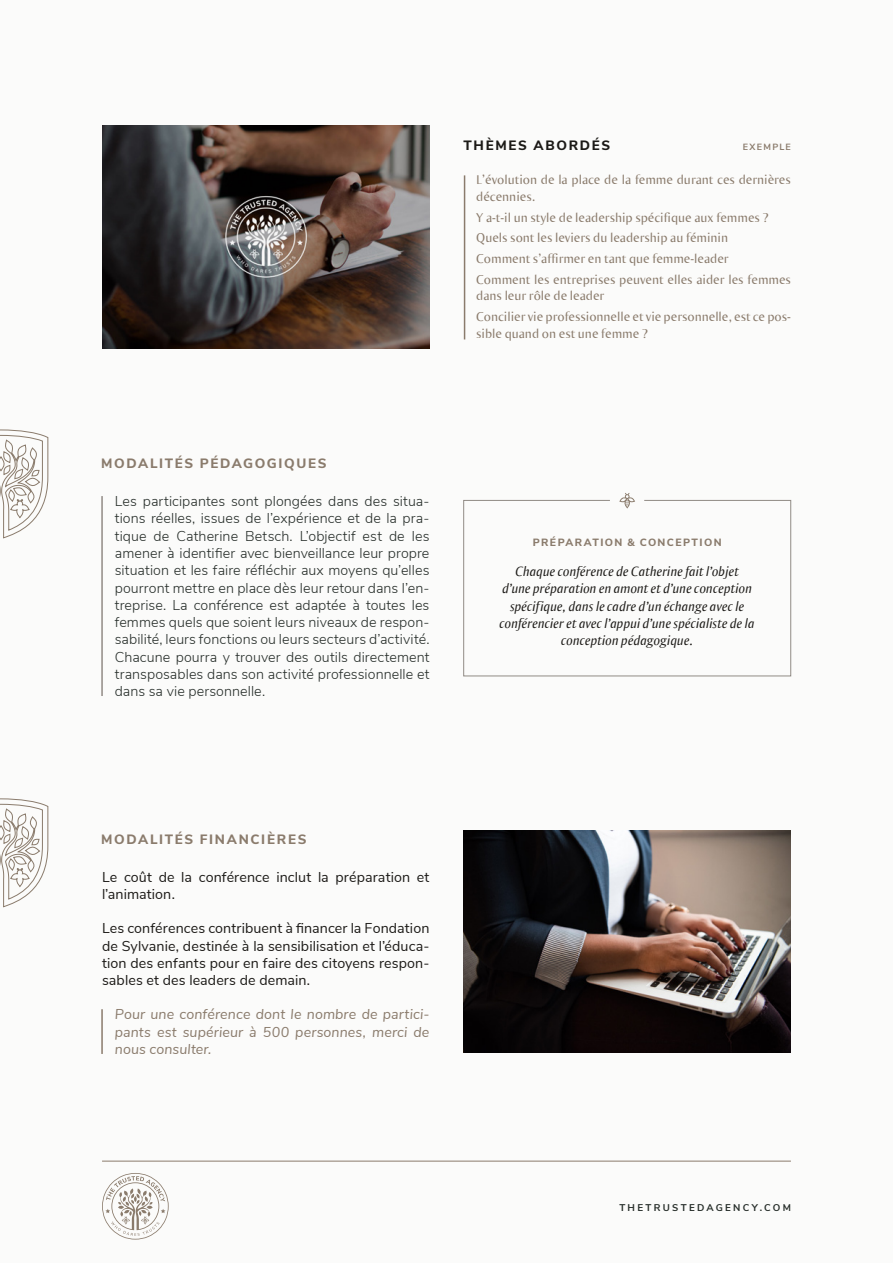
<style>
.page{position:relative;width:893px;height:1263px;background:#fbfbfa}
.page>*{position:absolute;margin:0;border:0;box-sizing:border-box;transform-origin:0 0}
.texte_courant_OK{font:300 14.25px/17.2px "Nunito Sans";letter-spacing:.005em;color:#262d29;text-align:justify}
.texte_courant_OK-2{font:14.25px/17.2px "Nunito Sans";letter-spacing:.01em;color:#1c1a17}
.texte_courant_OK-3{font:italic 14.25px/17.2px "Ogirema";color:#1c1a17;text-align:center}
.texte_courant_OK-4{font:italic 14.25px/17.2px "Nunito Sans";letter-spacing:.005em;color:#8a7b6c;text-align:justify}
.t1{font:13.5px/16.5px "Ogirema";color:#8a7b6c}
.texte_courant_OK-5{font:800 13.5px "Nunito Sans";letter-spacing:.12em;color:#8a7b6c}
.texte_courant_OK-6{font:800 13.5px "Nunito Sans";letter-spacing:.125em;color:#1c1a17}
.texte_courant_OK-7{font:800 10.5px "Nunito Sans";letter-spacing:.13em;color:#8a7b6c}
.t2{font:700 9.75px "Nunito Sans";letter-spacing:.235em;color:#262d29}
.texte_courant_OK-8{font:700 9px "Nunito Sans";letter-spacing:.14em;color:#8a7b6c}
</style>
<div class="page">
<hr style="left:102px;top:1161px;width:689px;height:1px;background:#8a7b6c">
<svg style="left:102px;top:1173px;width:67px;height:66px"></svg>
<img style="left:463px;top:831px;width:328px;height:221px">
<img style="left:102px;top:125px;width:327px;height:223px">
<hr style="left:464px;top:175px;width:1px;height:164px;background:#8a7b6c">
<svg style="left:0;top:430px;width:48px;height:108px"></svg>
<svg style="left:0;top:799px;width:48px;height:108px"></svg>
<hr style="left:101px;top:496px;width:2px;height:200px;background:#918b85">
<hr style="left:101px;top:1009px;width:2px;height:45px;background:#8a7b6c">
<svg style="left:463px;top:500px;width:328px;height:176px"></svg>
<svg style="left:619px;top:493px;width:16px;height:16px"></svg>
<p class="texte_courant_OK-6" style="left:463px;top:136px;width:148px">THÈMES ABORDÉS</p>
<p class="texte_courant_OK-8" style="left:743px;top:141px;width:50px">EXEMPLE</p>
<p class="t1" style="left:476px;top:171px;width:316px">L’évolution de la place de la femme durant ces dernières décennies.</p>
<p class="t1" style="left:476px;top:209px;width:294px">Y a-t-il un style de leadership spécifique aux femmes ?</p>
<p class="t1" style="left:476px;top:229px;width:253px">Quels sont les leviers du leadership au féminin</p>
<p class="t1" style="left:476px;top:250px;width:254px">Comment s’affirmer en tant que femme-leader</p>
<p class="t1" style="left:476px;top:271px;width:316px">Comment les entreprises peuvent elles aider les femmes dans leur rôle de leader</p>
<p class="t1" style="left:476px;top:308px;width:316px">Concilier vie professionnelle et vie personnelle, est ce pos&shy;sible quand on est une femme ?</p>
<p class="texte_courant_OK-5" style="left:101px;top:454px;width:227px">MODALITÉS PÉDAGOGIQUES</p>
<p class="texte_courant_OK" style="left:115px;top:492px;width:316px">Les participantes sont plongées dans des situa&shy;tions réelles, issues de l’expérience et de la pra&shy;tique de Catherine Betsch. L’objectif est de les amener à identifier avec bienveillance leur propre situation et les faire réfléchir aux moyens qu’elles pourront mettre en place dès leur retour dans l’en&shy;treprise. La conférence est adaptée à toutes les femmes quels que soient leurs niveaux de respon&shy;sabilité, leurs fonctions ou leurs secteurs d’activité.<br>Chacune pourra y trouver des outils directement transposables dans son activité professionnelle et dans sa vie personnelle.</p>
<p class="texte_courant_OK-7" style="left:533px;top:535px;width:190px">PRÉPARATION &amp; CONCEPTION</p>
<p class="texte_courant_OK-3" style="left:499px;top:562px;width:257px">Chaque conférence de Catherine fait l’objet d’une préparation en amont et d’une conception spécifique, dans le cadre d’un échange avec le conférencier et avec l’appui d’une spécialiste de la conception pédagogique.</p>
<p class="texte_courant_OK-5" style="left:101px;top:829px;width:207px">MODALITÉS FINANCIÈRES</p>
<p class="texte_courant_OK-2" style="left:102px;top:867px;width:329px">Le coût de la conférence inclut la préparation et l’animation.</p>
<p class="texte_courant_OK-2" style="left:102px;top:919px;width:329px;text-align:justify">Les conférences contribuent à financer la Fondation de Sylvanie, destinée à la sensibilisation et l’éduca&shy;tion des enfants pour en faire des citoyens respon&shy;sables et des leaders de demain.</p>
<p class="texte_courant_OK-4" style="left:115px;top:1005px;width:316px">Pour une conférence dont le nombre de partici&shy;pants est supérieur à 500 personnes, merci de nous consulter.</p>
<p class="t2" style="left:619px;top:1201px;width:173px">THETRUSTEDAGENCY.COM</p>
</div>
